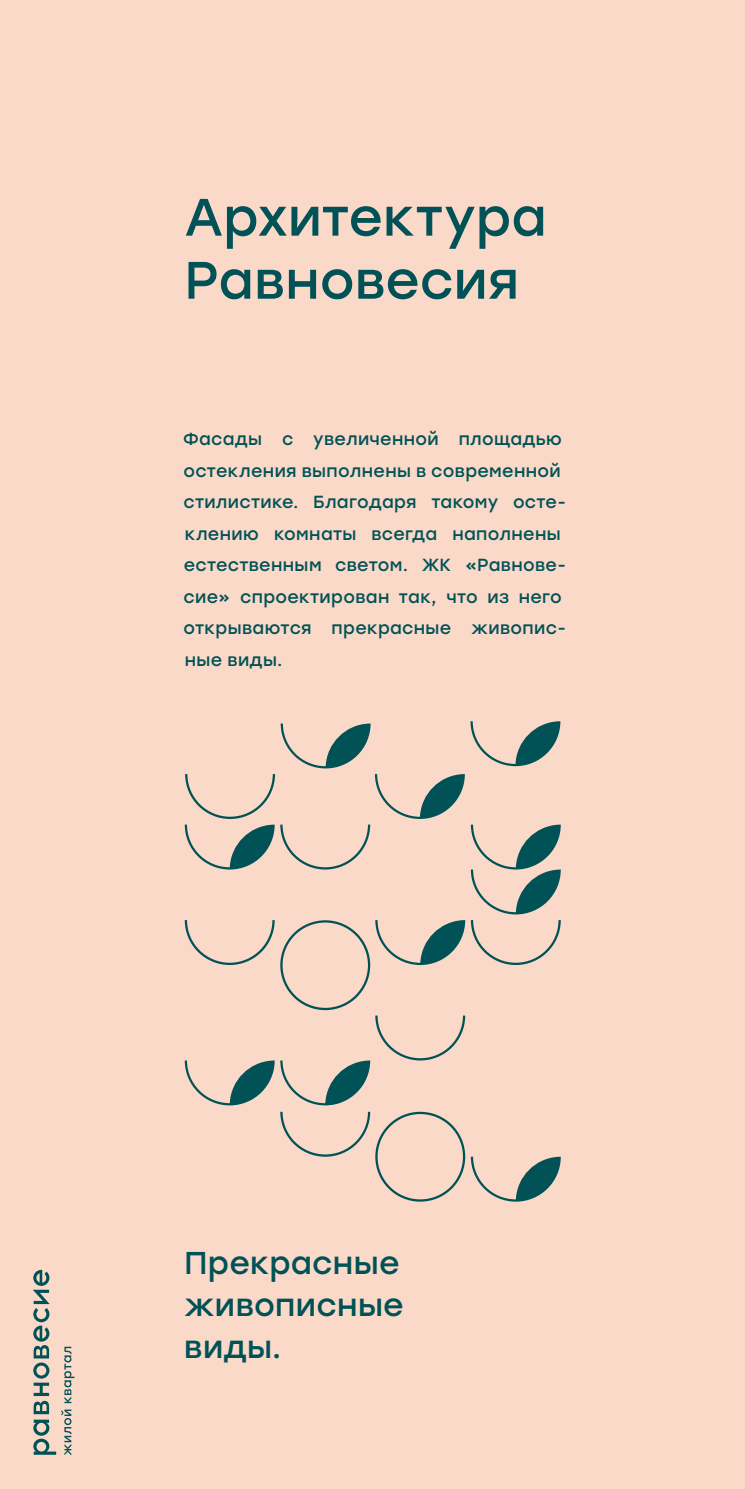
<style>
.page{position:relative;width:745px;height:1489px;background:#fff}
.page>*{position:absolute;margin:0;border:0;box-sizing:border-box;transform-origin:0 0}
.t1{font:52.5px/63px "Stolzl";color:#005256}
.t2{font:31.5px/42px "Stolzl";letter-spacing:.01em;color:#005256}
.t3{font:17.5px/31.5px "Stolzl";letter-spacing:.02em;color:#005256}
</style>
<div class="page">
<div style="left:0;top:0;width:744px;height:1488px;background:#fbd9c9"></div>
<svg style="left:33px;top:1269px;width:41px;height:186px"></svg>
<svg style="left:280px;top:723px;width:90px;height:45px"></svg>
<svg style="left:470px;top:721px;width:90px;height:45px"></svg>
<svg style="left:185px;top:1060px;width:89px;height:45px"></svg>
<svg style="left:185px;top:774px;width:279px;height:95px"></svg>
<svg style="left:185px;top:920px;width:89px;height:44px"></svg>
<svg style="left:470px;top:824px;width:90px;height:90px"></svg>
<svg style="left:280px;top:920px;width:280px;height:185px"></svg>
<svg style="left:280px;top:1111px;width:280px;height:90px"></svg>
<h1 class="t1" style="left:184px;top:183px;width:363px">Архитектура<br>Равновесия</h1>
<p class="t3" style="left:183px;top:422px;width:384px">Фасады с увеличенной площадью остекления выполнены в современной стилистике. Благодаря такому осте&shy;клению комнаты всегда наполнены естественным светом. ЖК «Равнове&shy;сие» спроектирован так, что из него открываются прекрасные живопис&shy;ные виды.</p>
<h2 class="t2" style="left:184px;top:1240px;width:221px">Прекрасные живописные виды.</h2>
</div>
